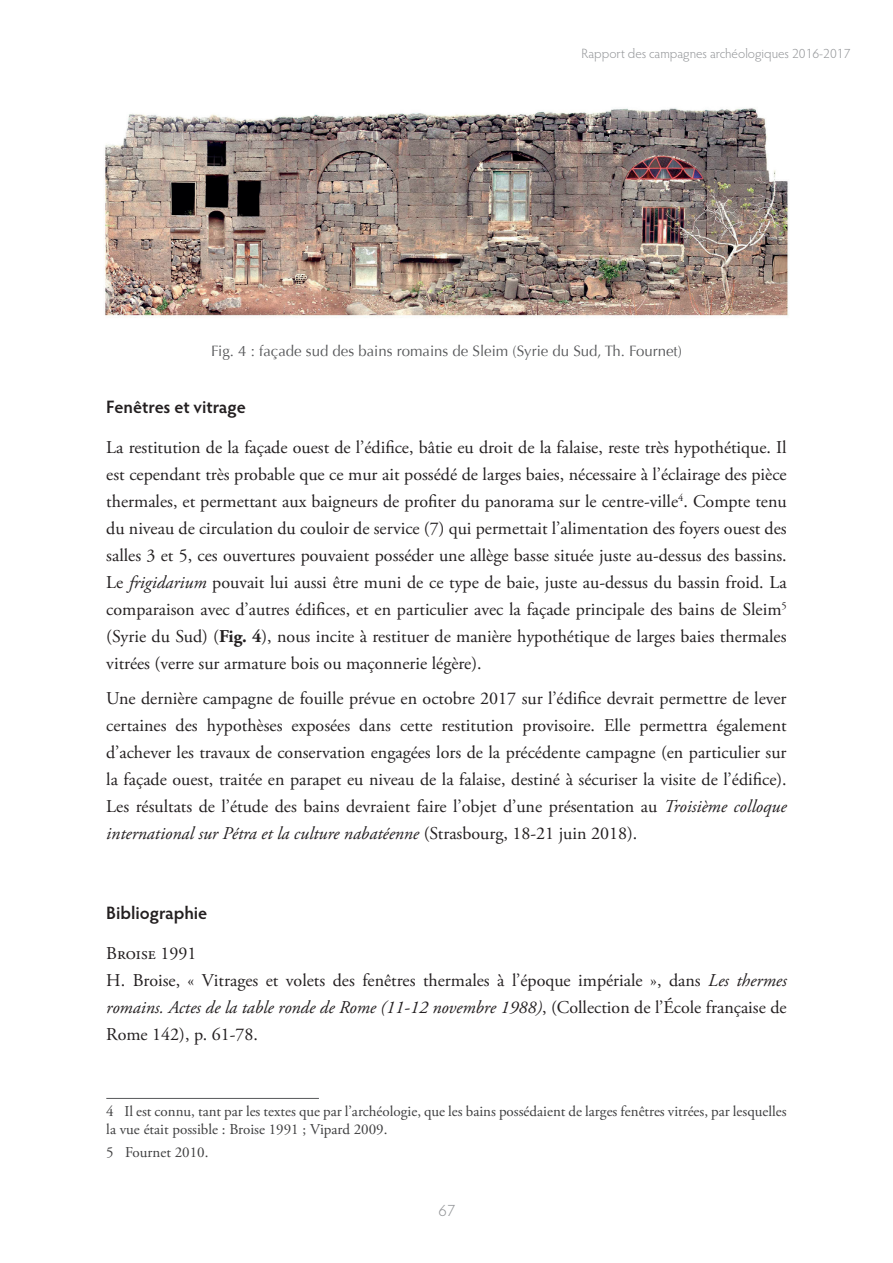
<style>
.page{position:relative;width:893px;height:1263px;background:#fff}
.page>*{position:absolute;margin:0;border:0;box-sizing:border-box;transform-origin:0 0}
.t1{font:18px/27px "Adobe Garamond Pro";color:#231f20;text-align:justify}
.t2{font:600 18px "Hypatia Sans Pro";letter-spacing:-.005em;color:#231f20}
.t3{font:300 16.5px "Hypatia Sans Pro";color:#939598}
.t4{font:15px/18px "Adobe Garamond Pro";color:#3e3e3f}
.t5{font:15px "Optima";color:#57585a}
.t6{font:300 13.5px "Hypatia Sans Pro";color:#939598}
.s1{font-style:italic}
.s2{font-weight:700}
</style>
<div class="page">
<hr style="left:106px;top:1098px;width:213px;height:1px;background:#57585a">
<img style="left:105px;top:108px;width:684px;height:210px">
<p class="t6" style="left:581px;top:45px;width:270px">Rapport des campagnes archéologiques 2016-2017</p>
<p class="t5" style="left:211px;top:342px;width:472px">Fig. 4 : façade sud des bains romains de Sleim (Syrie du Sud, Th. Fournet)</p>
<p class="t2" style="left:106px;top:394px;width:141px">Fenêtres et vitrage</p>
<p class="t1" style="left:106px;top:434px;width:682px">La restitution de la façade ouest de l’édifice, bâtie eu droit de la falaise, reste très hypothétique. Il est cependant très probable que ce mur ait possédé de larges baies, nécessaire à l’éclairage des pièce thermales, et permettant aux baigneurs de profiter du panorama sur le centre-ville<sup>4</sup>. Compte tenu du niveau de circulation du couloir de service (7) qui permettait l’alimentation des foyers ouest des salles 3 et 5, ces ouvertures pouvaient posséder une allège basse située juste au-dessus des bassins.<br>Le <span class="s1">frigidarium</span> pouvait lui aussi être muni de ce type de baie, juste au-dessus du bassin froid. La comparaison avec d’autres édifices, et en particulier avec la façade principale des bains de Sleim<sup>5 </sup>(Syrie du Sud) (<span class="s2">Fig. 4</span>), nous incite à restituer de manière hypothétique de larges baies thermales vitrées (verre sur armature bois ou maçonnerie légère).</p>
<p class="t1" style="left:106px;top:686px;width:682px">Une dernière campagne de fouille prévue en octobre 2017 sur l’édifice devrait permettre de lever certaines des hypothèses exposées dans cette restitution provisoire. Elle permettra également d’achever les travaux de conservation engagées lors de la précédente campagne (en particulier sur la façade ouest, traitée en parapet eu niveau de la falaise, destiné à sécuriser la visite de l’édifice).<br>Les résultats de l’étude des bains devraient faire l’objet d’une présentation au <span class="s1">Troisième colloque international sur Pétra et la culture nabatéenne</span> (Strasbourg, 18-21 juin 2018).</p>
<p class="t2" style="left:106px;top:900px;width:103px">Bibliographie</p>
<p class="t1" style="left:106px;top:940px;width:682px;text-align:left">Broise 1991<br>H. Broise, « Vitrages et volets des fenêtres thermales à l’époque impériale », dans <span class="s1">Les thermes romains. Actes de la table ronde de Rome (11-12 novembre 1988)</span>, (Collection de l’École française de Rome 142), p. 61-78.</p>
<p class="t4" style="left:106px;top:1103px;width:682px">4 Il est connu, tant par les textes que par l’archéologie, que les bains possédaient de larges fenêtres vitrées, par lesquelles la vue était possible : Broise 1991 ; Vipard 2009.</p>
<p class="t4" style="left:106px;top:1143px;width:104px">5 Fournet 2010.</p>
<p class="t3" style="left:438px;top:1199px;width:19px">67</p>
</div>
